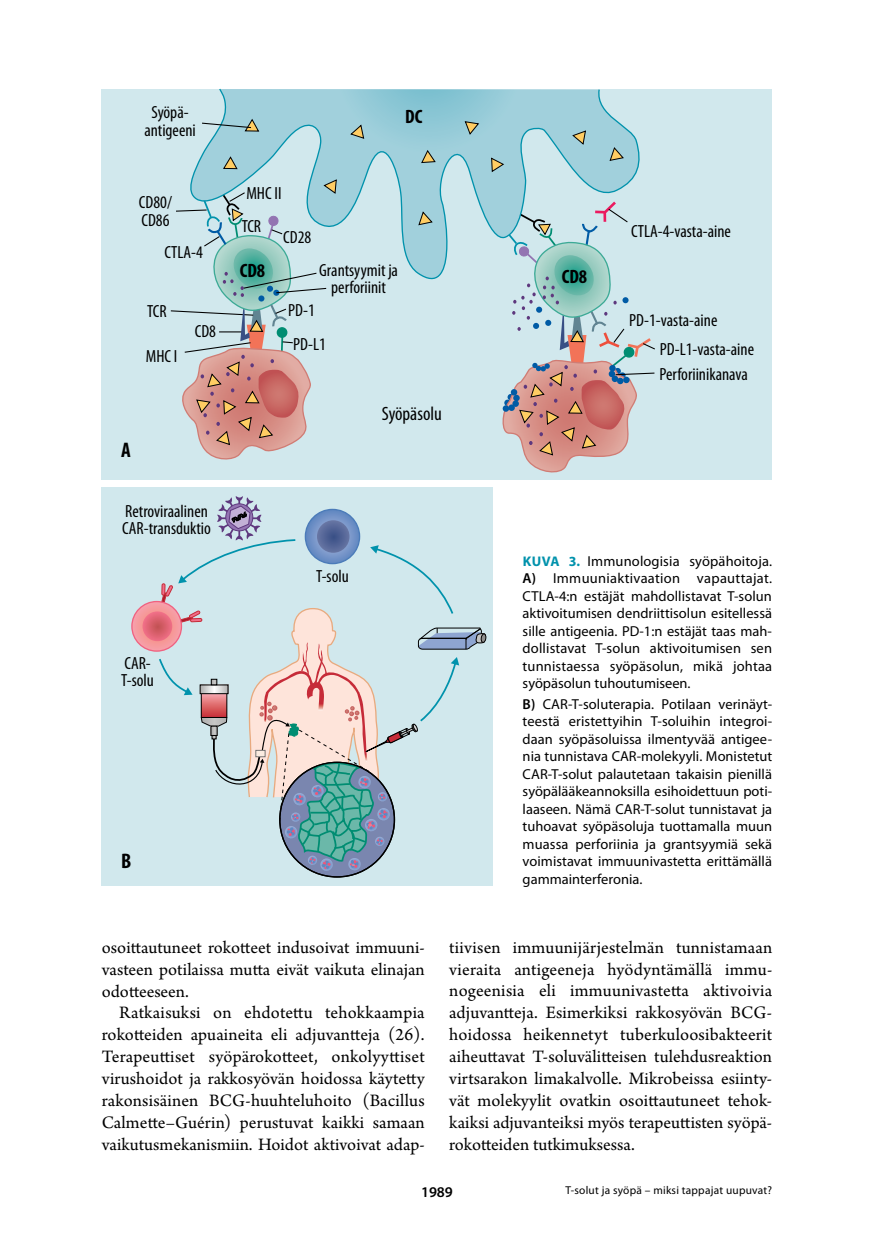
<style>
.page{position:relative;width:874px;height:1241px;background:#fff}
.page>*{position:absolute;margin:0;border:0;box-sizing:border-box;transform-origin:0 0}
.t1{font:700 condensed 21.18px "Myriad Pro";color:#000}
.t2{font:condensed 19.43px "Myriad Pro";color:#000}
.t3{font:700 condensed 19.43px "Myriad Pro";color:#000}
.t4{font:18.38px/21.9px "Arno Pro";color:#000;text-align:justify}
.t5{font:condensed 17.68px/17.7px "Myriad Pro";color:#000}
.t6{font:600 14.88px "Myriad Pro";color:#000}
.t7{font:14.35px/17.5px "Myriad Pro";letter-spacing:.005em;color:#000;text-align:justify}
.t8{font:11.38px "Myriad Pro";letter-spacing:.02em;color:#000}
.s1{font-weight:700;font-size:14px;color:#0092ac}
.s2{font-weight:600}
</style>
<div class="page">
<div style="left:102px;top:487px;width:390px;height:398px;background:#d1e8ed"></div>
<div style="left:102px;top:89px;width:669px;height:391px;background:#d1e8ed"></div>
<svg style="left:191px;top:88px;width:449px;height:192px"></svg>
<svg style="left:464px;top:121px;width:15px;height:14px"></svg>
<svg style="left:420px;top:149px;width:16px;height:15px"></svg>
<svg style="left:418px;top:210px;width:15px;height:16px"></svg>
<svg style="left:490px;top:157px;width:14px;height:16px"></svg>
<svg style="left:608px;top:146px;width:16px;height:15px"></svg>
<svg style="left:571px;top:130px;width:15px;height:15px"></svg>
<svg style="left:349px;top:124px;width:15px;height:15px"></svg>
<svg style="left:222px;top:156px;width:16px;height:13px"></svg>
<svg style="left:201px;top:118px;width:59px;height:14px"></svg>
<svg style="left:497px;top:199px;width:158px;height:274px"></svg>
<svg style="left:132px;top:601px;width:49px;height:50px"></svg>
<div style="left:131px;top:600px;width:51px;height:51px;border:1px solid #f06280;border-radius:50%"></div>
<svg style="left:142px;top:611px;width:30px;height:30px"></svg>
<svg style="left:157px;top:496px;width:329px;height:382px"></svg>
<svg style="left:170px;top:179px;width:167px;height:281px"></svg>
<div style="left:277px;top:328px;width:9px;height:9px;background:#008d72;border-radius:50%"></div>
<div style="left:276px;top:327px;width:11px;height:11px;border:1px solid #008d72;border-radius:50%"></div>
<div style="left:623px;top:347px;width:10px;height:10px;background:#008d72;border-radius:50%"></div>
<div style="left:623px;top:346px;width:11px;height:12px;border:1px solid #008d72;border-radius:50%"></div>
<p class="t5" style="left:144px;top:103px;width:53px;text-align:center">Syöpä&shy;antigeeni</p>
<p class="t3" style="left:405px;top:104px;width:19px">DC</p>
<p class="t5" style="left:139px;top:193px;width:34px">CD80/<br>CD86</p>
<p class="t5" style="left:164px;top:243px;width:40px">CTLA-4</p>
<p class="t5" style="left:241px;top:176px;width:41px;line-height:33.1px">MHC II<br>TCR</p>
<p class="t5" style="left:283px;top:228px;width:29px">CD28</p>
<p class="t3" style="left:240px;top:258px;width:27px">CD8</p>
<p class="t5" style="left:319px;top:260px;width:80px;text-align:center">Grantsyymit ja perforiinit</p>
<p class="t5" style="left:147px;top:302px;width:21px">TCR</p>
<p class="t5" style="left:288px;top:301px;width:28px">PD-1</p>
<p class="t5" style="left:195px;top:322px;width:23px">CD8</p>
<p class="t5" style="left:146px;top:347px;width:33px">MHC I</p>
<p class="t5" style="left:293px;top:335px;width:34px">PD-L1</p>
<p class="t1" style="left:121px;top:437px;width:11px">A</p>
<p class="t5" style="left:122px;top:501px;width:90px">Retroviraalinen<br>CAR-transduktio</p>
<p class="t5" style="left:121px;top:653px;width:34px">CAR-<br>T-solu</p>
<p class="t1" style="left:121px;top:847px;width:12px">B</p>
<p class="t2" style="left:381px;top:402px;width:61px">Syöpäsolu</p>
<p class="t5" style="left:316px;top:567px;width:34px">T-solu</p>
<p class="t3" style="left:561px;top:264px;width:27px">CD8</p>
<p class="t5" style="left:630px;top:222px;width:101px">CTLA-4-vasta-aine</p>
<p class="t5" style="left:659px;top:305px;width:96px;line-height:29.2px;text-indent:-31px">PD-1-vasta-aine<br>PD-L1-vasta-aine</p>
<p class="t5" style="left:659px;top:364px;width:90px">Perforiinikanava</p>
<p class="t7" style="left:522px;top:551px;width:251px"><span class="s1">KUVA 3.</span> Immunologisia syöpähoitoja.<br><span class="s2">A)</span> Immuuniaktivaation vapauttajat.<br>CTLA-4:n estäjät mahdollistavat T-solun aktivoitumisen dendriittisolun esitellessä sille antigeenia. PD-1:n estäjät taas mah&shy;dollistavat T-solun aktivoitumisen sen tunnistaessa syöpäsolun, mikä johtaa syöpäsolun tuhoutumiseen.</p>
<p class="t7" style="left:522px;top:694px;width:251px"><span class="s2">B)</span> CAR-T-soluterapia. Potilaan verinäyt&shy;teestä eristettyihin T-soluihin integroi&shy;daan syöpäsoluissa ilmentyvää antigee&shy;nia tunnistava CAR-molekyyli. Monistetut CAR-T-solut palautetaan takaisin pienillä syöpälääkeannoksilla esihoidettuun poti&shy;laaseen. Nämä CAR-T-solut tunnistavat ja tuhoavat syöpäsoluja tuottamalla muun muassa perforiinia ja grantsyymiä sekä voimistavat immuunivastetta erittämällä gammainterferonia.</p>
<p class="t4" style="left:102px;top:937px;width:324px">osoittautuneet rokotteet indusoivat immuuni&shy;vasteen potilaissa mutta eivät vaikuta elinajan odotteeseen.</p>
<p class="t4" style="left:102px;top:1002px;width:324px;text-indent:17px">Ratkaisuksi on ehdotettu tehokkaampia rokot-teiden apuaineita eli adjuvantteja (26).<br>Terapeuttiset syöpärokotteet, onkolyyttiset virushoidot ja rakkosyövän hoidossa käytetty rakonsisäinen BCG-huuhteluhoito (Bacillus Calmette–Guérin) perustuvat kaikki samaan vaikutusmekanismiin. Hoidot aktivoivat adap-</p>
<p class="t4" style="left:449px;top:937px;width:324px">tiivisen immuunijärjestelmän tunnistamaan vieraita antigeeneja hyödyntämällä immu&shy;nogeenisia eli immuunivastetta aktivoivia adjuvantteja. Esimerkiksi rakkosyövän BCG&shy;hoidossa heikennetyt tuberkuloosibakteerit aiheut-tavat T-soluvälitteisen tulehdusreaktion virtsarakon limakalvolle. Mikrobeissa esiinty&shy;vät molekyylit ovatkin osoittautuneet tehok&shy;kaiksi adjuvanteiksi myös terapeuttisten syöpä&shy;rokotteiden tutkimuksessa.</p>
<p class="t6" style="left:421px;top:1182px;width:33px">1989</p>
<p class="t8" style="left:565px;top:1183px;width:208px">T-solut ja syöpä – miksi tappajat uupuvat?</p>
</div>
